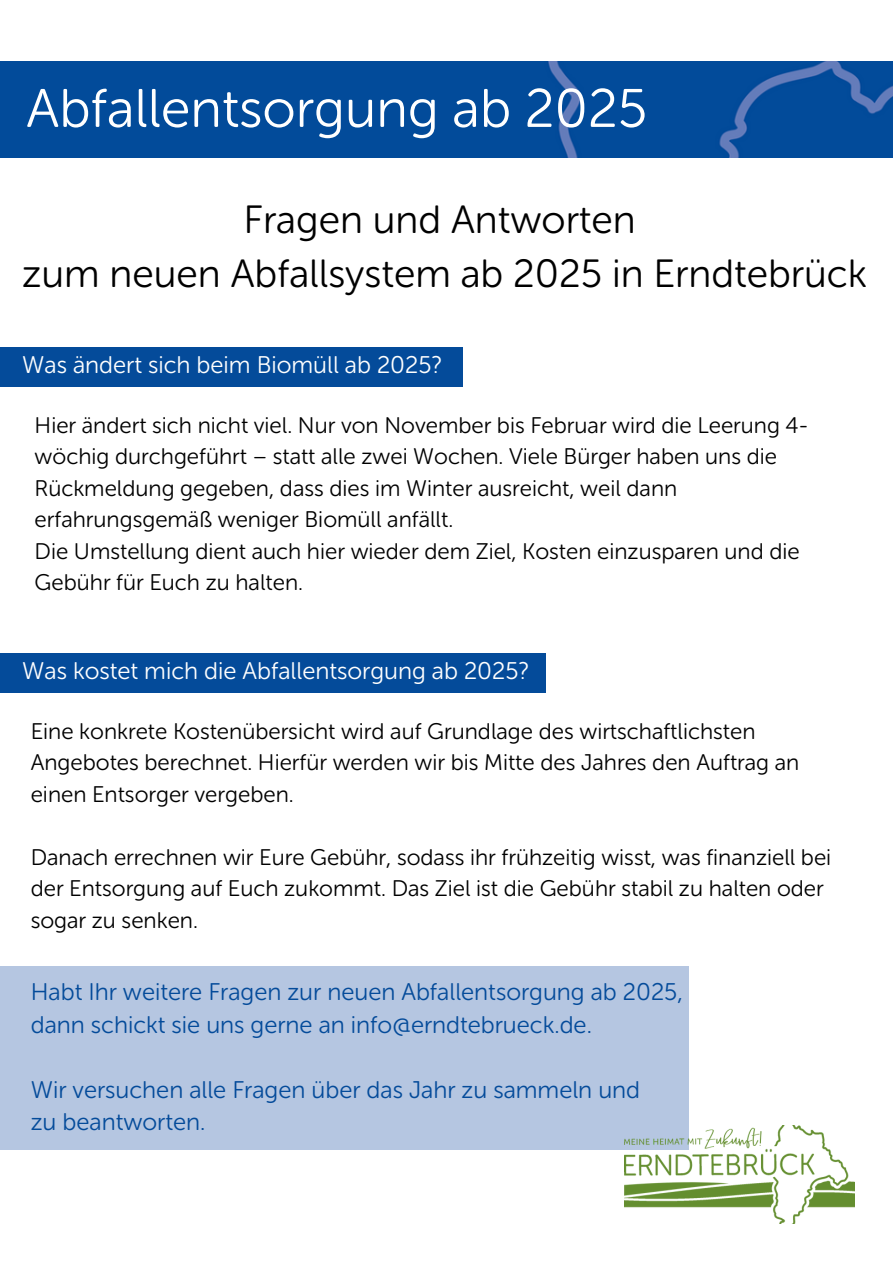
<style>
.page{position:relative;width:893px;height:1264px;background:#fff}
.page>*{position:absolute;margin:0;border:0;box-sizing:border-box;transform-origin:0 0}
.t1{font:54px "Museo Sans Rounded 300";color:#fff}
.t2{font:39.15px/54px "Museo Sans Rounded 300";color:#000;text-align:center}
.t3{font:24px "Museo Sans Rounded 300";color:#044b9a}
.t4{font:24px "Museo Sans Rounded 300";color:#fff}
.t5{font:22.5px/31.5px "Museo Sans Rounded 300";color:#000}
</style>
<div class="page">
<div style="left:0;top:61px;width:892px;height:96px;background:#024b9a"></div>
<div style="left:0;top:653px;width:545px;height:40px;background:#044b9a"></div>
<div style="left:0;top:348px;width:463px;height:39px;background:#044b9a"></div>
<div style="left:0;top:966px;width:688px;height:183px;background:#b5c6e1"></div>
<img style="left:624px;top:1125px;width:230px;height:97px">
<p class="t1" style="left:26px;top:76px;width:622px">Abfallentsorgung ab 2025</p>
<h1 class="t2" style="left:22px;top:193px;width:845px">Fragen und Antworten<br>zum neuen Abfallsystem ab 2025 in Erndtebrück</h1>
<h2 class="t4" style="left:22px;top:351px;width:421px">Was ändert sich beim Biomüll ab 2025?</h2>
<p class="t5" style="left:35px;top:409px;width:775px">Hier ändert sich nicht viel. Nur von November bis Februar wird die Leerung 4- wöchig durchgeführt – statt alle zwei Wochen. Viele Bürger haben uns die Rückmeldung gegeben, dass dies im Winter ausreicht, weil dann erfahrungsgemäß weniger Biomüll anfällt.</p>
<p class="t5" style="left:35px;top:535px;width:766px">Die Umstellung dient auch hier wieder dem Ziel, Kosten einzusparen und die<br>Gebühr für Euch zu halten.</p>
<p class="t4" style="left:22px;top:656px;width:508px">Was kostet mich die Abfallentsorgung ab 2025?</p>
<p class="t5" style="left:31px;top:715px;width:770px">Eine konkrete Kostenübersicht wird auf Grundlage des wirtschaftlichsten<br>Angebotes berechnet. Hierfür werden wir bis Mitte des Jahres den Auftrag an einen Entsorger vergeben.</p>
<p class="t5" style="left:31px;top:841px;width:802px">Danach errechnen wir Eure Gebühr, sodass ihr frühzeitig wisst, was finanziell bei der Entsorgung auf Euch zukommt. Das Ziel ist die Gebühr stabil zu halten oder sogar zu senken.</p>
<p class="t3" style="left:31px;top:977px;width:653px">Habt Ihr weitere Fragen zur neuen Abfallentsorgung ab 2025,</p>
<p class="t3" style="left:31px;top:1009px;width:562px">dann schickt sie uns gerne an info@erndtebrueck.de.</p>
<p class="t3" style="left:31px;top:1075px;width:611px">Wir versuchen alle Fragen über das Jahr zu sammeln und</p>
<p class="t3" style="left:31px;top:1107px;width:176px">zu beantworten.</p>
</div>
